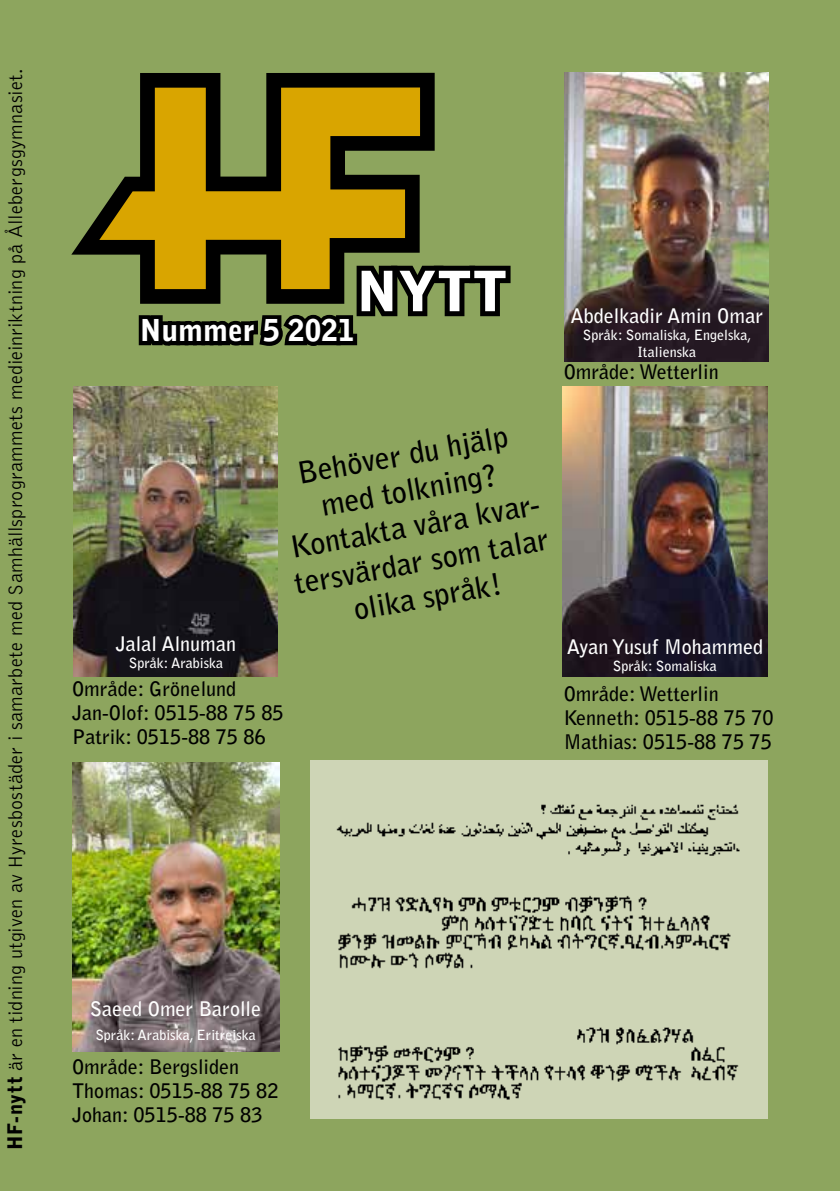
<style>
.page{position:relative;width:840px;height:1191px;background:#fff}
.page>*{position:absolute;margin:0;border:0;box-sizing:border-box;transform-origin:0 0}
.t1{font:900 55px "Bell Gothic";color:#fff;scale:1.05 1}
.t2{font:700 30px/36px "Bell Gothic";color:#000;text-align:center}
.t3{font:900 30px "Bell Gothic";color:#fff}
.t4{font:700 20px/24px "Bell Gothic";color:#000}
.t5{font:300 20px "Bell Gothic";letter-spacing:.01em;color:#000}
.t6{font:700 20px "Bell Gothic";color:#fff}
.t7{font:700 14px/16.8px "Bell Gothic";color:#fff;text-align:center}
.s1{font-weight:900}
</style>
<div class="page">
<div style="left:0;top:0;width:839px;height:1191px;background:#8da55e"></div>
<img style="left:562px;top:387px;width:204px;height:289px">
<img style="left:564px;top:72px;width:204px;height:289px">
<img style="left:72px;top:762px;width:207px;height:289px">
<svg style="left:138px;top:72px;width:373px;height:274px"></svg>
<svg style="left:71px;top:73px;width:363px;height:231px"></svg>
<svg style="left:99px;top:87px;width:321px;height:202px;fill:#d9a500"></svg>
<img style="left:73px;top:387px;width:205px;height:289px">
<img style="left:310px;top:760px;width:457px;height:359px">
<p class="t5" style="left:5px;top:1149px;width:1083px;rotate:-90deg"><span class="s1">HF-nytt</span> är en tidning utgiven av Hyresbostäder i samarbete med Samhällsprogrammets medieinriktning på Ållebergsgymnasiet.</p>
<h2 class="t3" style="left:140px;top:313px;width:216px">Nummer 5 2021</h2>
<h1 class="t1" style="left:356px;top:259px;width:146px">NYTT</h1>
<p class="t6" style="left:570px;top:304px;width:194px">Abdelkadir Amin Omar</p>
<p class="t7" style="left:582px;top:327px;width:170px">Språk: Somaliska, Engelska,<br>Italienska</p>
<p class="t4" style="left:563px;top:360px;width:156px">Område: Wetterlin</p>
<p class="t6" style="left:116px;top:631px;width:122px">Jalal Alnuman</p>
<p class="t7" style="left:129px;top:654px;width:96px">Språk: Arabiska</p>
<p class="t4" style="left:72px;top:677px;width:213px">Område: Grönelund<br>Jan-Olof: 0515-88 75 85<br>Patrik: 0515-88 75 86</p>
<h2 class="t2" style="left:272px;top:459px;width:261px;rotate:-10deg">Behöver du hjälp med tolkning?<br>Kontakta våra kvar&shy;tersvärdar som talar olika språk!</h2>
<p class="t6" style="left:566px;top:635px;width:197px">Ayan Yusuf Mohammed</p>
<p class="t7" style="left:612px;top:657px;width:105px">Språk: Somaliska</p>
<p class="t4" style="left:563px;top:681px;width:211px">Område: Wetterlin<br>Kenneth: 0515-88 75 70<br>Mathias: 0515-88 75 75</p>
<p class="t6" style="left:90px;top:997px;width:173px">Saeed Omer Barolle</p>
<p class="t7" style="left:95px;top:1026px;width:162px">Språk: Arabiska, Eritreiska</p>
<p class="t4" style="left:72px;top:1054px;width:208px">Område: Bergsliden<br>Thomas: 0515-88 75 82<br>Johan: 0515-88 75 83</p>
</div>
